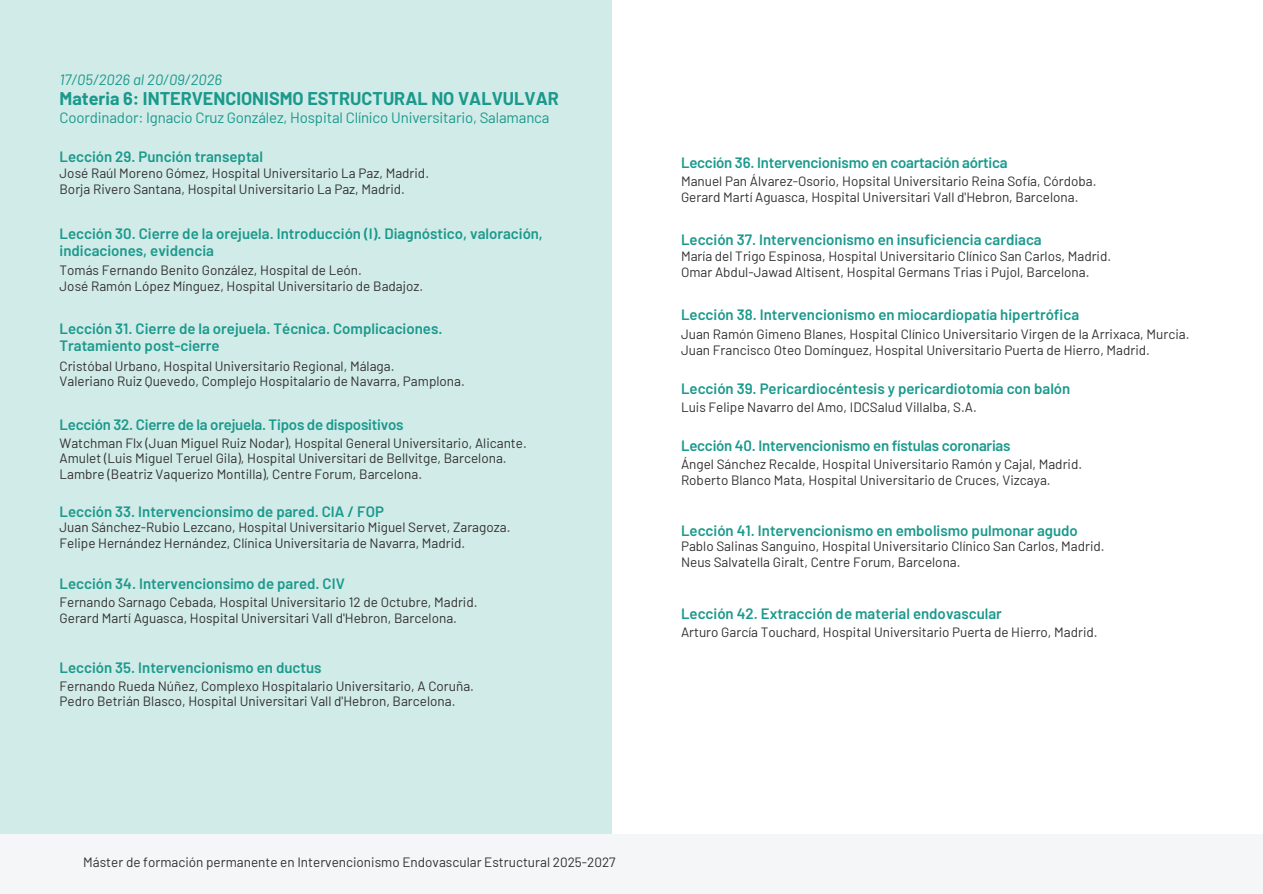
<style>
.page{position:relative;width:1263px;height:894px;background:#fff}
.page>*{position:absolute;margin:0;border:0;box-sizing:border-box;transform-origin:0 0}
.t1{font:700 18px "Barlow";color:#1a998c}
.t2{font:600 15px/16.8px "Barlow";color:#1a998c}
.t3{font:15px "Barlow";letter-spacing:-.01em;color:#1a998c}
.t4{font:italic 15px "Barlow";color:#1a998c}
.t5{font:13.5px "Barlow";color:#323131}
</style>
<div class="page">
<div style="left:0;top:0;width:612px;height:893px;background:#d1ebe8"></div>
<div style="left:0;top:833px;width:1263px;height:60px;background:#f4f6f7"></div>
<p class="t4" style="left:60px;top:70px;width:164px">17/05/2026 al 20/09/2026</p>
<p class="t1" style="left:60px;top:87px;width:501px">Materia 6: INTERVENCIONISMO ESTRUCTURAL NO VALVULVAR</p>
<h1 class="t3" style="left:60px;top:108px;width:492px">Coordinador: Ignacio Cruz González, Hospital Clínico Universitario, Salamanca</h1>
<p class="t2" style="left:60px;top:148px;width:205px">Lección 29. Punción transeptal</p>
<p class="t5" style="left:60px;top:164px;width:371px">José Raúl Moreno Gómez, Hospital Universitario La Paz, Madrid.</p>
<p class="t5" style="left:60px;top:180px;width:347px">Borja Rivero Santana, Hospital Universitario La Paz, Madrid.</p>
<p class="t2" style="left:60px;top:225px;width:485px">Lección 30. Cierre de la orejuela. Introducción (I). Diagnóstico, valoración, indicaciones, evidencia</p>
<h1 class="t5" style="left:60px;top:262px;width:304px">Tomás Fernando Benito González, Hospital de León.</h1>
<p class="t5" style="left:60px;top:277px;width:365px">José Ramón López Mínguez, Hospital Universitario de Badajoz.</p>
<h1 class="t2" style="left:60px;top:320px;width:385px">Lección 31. Cierre de la orejuela. Técnica. Complicaciones.<br>Tratamiento post-cierre</h1>
<p class="t5" style="left:60px;top:357px;width:336px">Cristóbal Urbano, Hospital Universitario Regional, Málaga.</p>
<p class="t5" style="left:60px;top:372px;width:407px">Valeriano Ruiz Quevedo, Complejo Hospitalario de Navarra, Pamplona.</p>
<p class="t2" style="left:60px;top:415px;width:346px">Lección 32. Cierre de la orejuela. Tipos de dispositivos</p>
<p class="t5" style="left:60px;top:434px;width:469px">Watchman Flx (Juan Miguel Ruiz Nodar), Hospital General Universitario, Alicante.</p>
<p class="t5" style="left:60px;top:450px;width:449px">Amulet (Luis Miguel Teruel Gila), Hospital Universitari de Bellvitge, Barcelona.</p>
<h1 class="t5" style="left:60px;top:465px;width:364px">Lambre (Beatriz Vaquerizo Montilla), Centre Forum, Barcelona.</h1>
<h1 class="t2" style="left:60px;top:502px;width:326px">Lección 33. Intervencionsimo de pared. CIA / FOP</h1>
<h1 class="t5" style="left:60px;top:518px;width:452px">Juan Sánchez-Rubio Lezcano, Hospital Universitario Miguel Servet, Zaragoza.</h1>
<p class="t5" style="left:60px;top:534px;width:407px">Felipe Hernández Hernández, Clínica Universitaria de Navarra, Madrid.</p>
<p class="t2" style="left:60px;top:574px;width:287px">Lección 34. Intervencionsimo de pared. CIV</p>
<p class="t5" style="left:60px;top:593px;width:419px">Fernando Sarnago Cebada, Hospital Universitario 12 de Octubre, Madrid.</p>
<h1 class="t5" style="left:60px;top:609px;width:399px">Gerard Martí Aguasca, Hospital Universitari Vall d'Hebron, Barcelona.</h1>
<p class="t2" style="left:60px;top:658px;width:264px">Lección 35. Intervencionismo en ductus</p>
<p class="t5" style="left:60px;top:677px;width:416px">Fernando Rueda Núñez, Complexo Hospitalario Universitario, A Coruña.</p>
<p class="t5" style="left:60px;top:692px;width:397px">Pedro Betrián Blasco, Hospital Universitari Vall d'Hebron, Barcelona.</p>
<p class="t5" style="left:83px;top:853px;width:534px">Máster de formación permanente en Intervencionismo Endovascular Estructural 2025-2027</p>
<h1 class="t2" style="left:681px;top:153px;width:328px">Lección 36. Intervencionismo en coartación aórtica</h1>
<p class="t5" style="left:681px;top:172px;width:417px">Manuel Pan Álvarez-Osorio, Hopsital Universitario Reina Sofía, Córdoba.</p>
<p class="t5" style="left:681px;top:188px;width:399px">Gerard Martí Aguasca, Hospital Universitari Vall d'Hebron, Barcelona.</p>
<h1 class="t2" style="left:681px;top:230px;width:362px">Lección 37. Intervencionismo en insuficiencia cardiaca</h1>
<h1 class="t5" style="left:681px;top:247px;width:432px">María del Trigo Espinosa, Hospital Universitario Clínico San Carlos, Madrid.</h1>
<p class="t5" style="left:681px;top:263px;width:410px">Omar Abdul-Jawad Altisent, Hospital Germans Trias i Pujol, Barcelona.</p>
<p class="t2" style="left:681px;top:306px;width:400px">Lección 38. Intervencionismo en miocardiopatía hipertrófica</p>
<p class="t5" style="left:681px;top:325px;width:510px">Juan Ramón Gimeno Blanes, Hospital Clínico Universitario Virgen de la Arrixaca, Murcia.</p>
<h1 class="t5" style="left:681px;top:341px;width:470px">Juan Francisco Oteo Domínguez, Hospital Universitario Puerta de Hierro, Madrid.</h1>
<p class="t2" style="left:681px;top:379px;width:391px">Lección 39. Pericardiocéntesis y pericardiotomía con balón</p>
<p class="t5" style="left:681px;top:398px;width:297px">Luis Felipe Navarro del Amo, IDCSalud Villalba, S.A.</p>
<h1 class="t2" style="left:681px;top:436px;width:331px">Lección 40. Intervencionismo en fístulas coronarias</h1>
<p class="t5" style="left:681px;top:455px;width:403px">Ángel Sánchez Recalde, Hospital Universitario Ramón y Cajal, Madrid.</p>
<p class="t5" style="left:681px;top:471px;width:371px">Roberto Blanco Mata, Hospital Universitario de Cruces, Vizcaya.</p>
<h1 class="t2" style="left:681px;top:521px;width:398px">Lección 41. Intervencionismo en embolismo pulmonar agudo</h1>
<p class="t5" style="left:681px;top:537px;width:425px">Pablo Salinas Sanguino, Hospital Universitario Clínico San Carlos, Madrid.</p>
<h1 class="t5" style="left:681px;top:553px;width:281px">Neus Salvatella Giralt, Centre Forum, Barcelona.</h1>
<p class="t2" style="left:681px;top:604px;width:322px">Lección 42. Extracción de material endovascular</p>
<p class="t5" style="left:681px;top:623px;width:418px">Arturo García Touchard, Hospital Universitario Puerta de Hierro, Madrid.</p>
</div>
